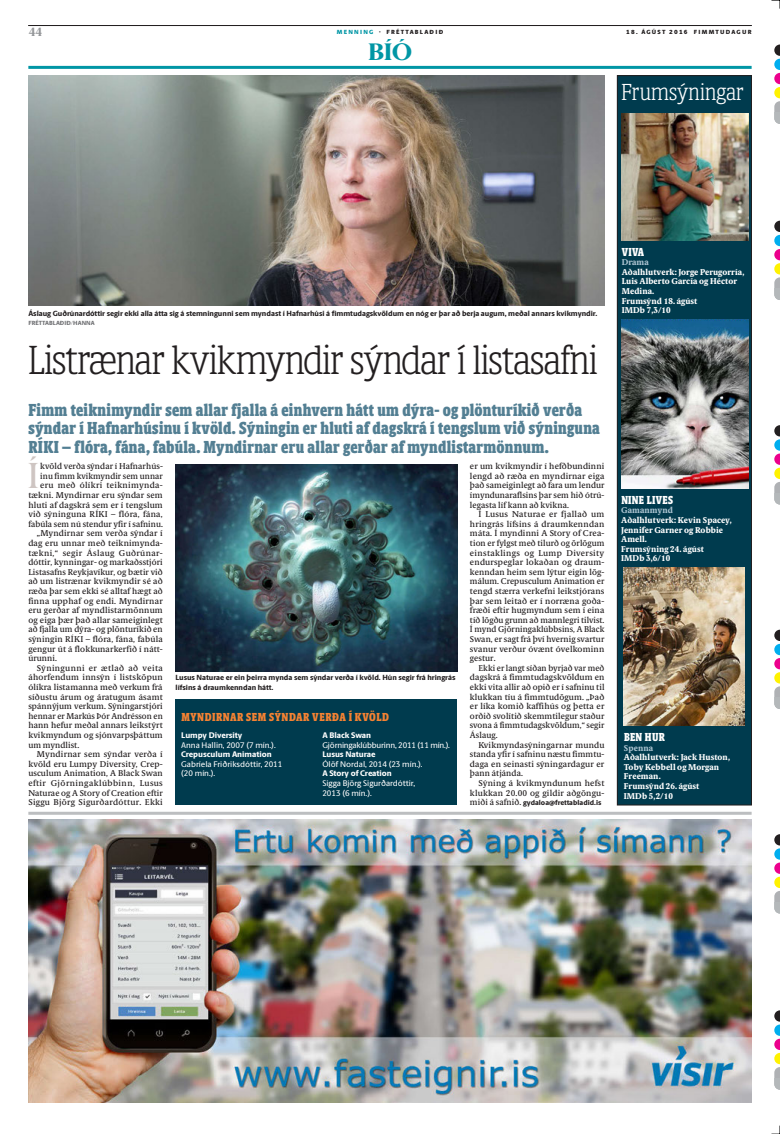
<style>
.page{position:relative;width:780px;height:1134px;background:#fff}
.page>*{position:absolute;margin:0;border:0;box-sizing:border-box;transform-origin:0 0}
.t1{font:300 42px "Berlingske Slab Display";letter-spacing:-.015em;color:#231f20}
.t2{font:500 36.3px "Berlingske Serif";color:#cec5c2}
.t3{font:300 24px "Berlingske Slab Display";color:#fff}
.t4{font:800 24px "Berlingske Serif";color:#0096a5}
.t5{font:800 18px/18.4px "Berlingske Slab Display";letter-spacing:.015em;color:#537f93}
.t6{font:800 12px "Berlingske Slab Display";letter-spacing:.045em;color:#f58232}
.t7{font:800 12px "Berlingske Slab Display";letter-spacing:.02em;color:#fff}
.t8{font:800 12px "Berlingske Serif";color:#939598}
.t9{font:500 8.5px/9.6px "Berlingske Serif Tx";letter-spacing:.015em;color:#231f20;text-align:justify}
.t10{font:800 8.5px/9.6px "Berlingske Serif Tx";letter-spacing:.01em;color:#fff}
.t11{font:500 8.5px "Berlingske Serif Tx";letter-spacing:.04em;color:#231f20}
.t12{font:500 8.5px "Berlingske Serif Tx";letter-spacing:.045em;color:#231f20}
.t13{font:500 8.5px "Berlingske Serif Tx";letter-spacing:.035em;color:#231f20}
.t14{font:800 8.5px "Berlingske Serif Tx";letter-spacing:.01em;color:#abc3d0}
.t15{font:500 8.2px/9.6px "Berlingske Sans";color:#fff}
.t16{font:800 8.2px "Berlingske Sans";letter-spacing:-.01em;color:#fff}
.t17{font:500 8.2px "Berlingske Sans";letter-spacing:-.02em;color:#fff}
.t18{font:800 7.5px/9.6px "Berlingske Sans";color:#231f20}
.t19{font:800 7.2px "Berlingske Sans";color:#231f20}
.t20{font:900 6px "Berlingske Sans";letter-spacing:.205em;color:#231f20}
.t21{font:800 6px "Berlingske Sans";letter-spacing:.005em;color:#6d6e71}
.s1{color:#0096a5}
.s2{font-family:"Berlingske Serif Tx";font-weight:500;font-size:8.5px}
</style>
<div class="page">
<div style="left:175px;top:700px;width:282px;height:105px;background:#003b4e"></div>
<img style="left:28px;top:819px;width:723px;height:284px">
<hr style="left:28px;top:812px;width:723px;height:3px;background:#bcbec0">
<img style="left:175px;top:464px;width:282px;height:207px">
<div style="left:617px;top:76px;width:134px;height:729px;background:#003b4e"></div>
<div style="left:617px;top:75px;width:134px;height:730px;border:1px solid #231f20"></div>
<img style="left:623px;top:568px;width:121px;height:157px">
<img style="left:621px;top:320px;width:127px;height:168px">
<img style="left:621px;top:114px;width:127px;height:126px">
<img style="left:28px;top:75px;width:576px;height:231px">
<svg style="left:774px;top:45px;width:6px;height:68px"></svg>
<div style="left:774px;top:113px;width:6px;height:11px;background:#b4b8ba"></div>
<svg style="left:774px;top:1010px;width:6px;height:68px"></svg>
<div style="left:774px;top:1078px;width:6px;height:12px;background:#b4b8ba"></div>
<svg style="left:774px;top:834px;width:6px;height:68px"></svg>
<div style="left:774px;top:902px;width:6px;height:11px;background:#b4b8ba"></div>
<svg style="left:774px;top:630px;width:6px;height:68px"></svg>
<div style="left:774px;top:698px;width:6px;height:11px;background:#b4b8ba"></div>
<svg style="left:774px;top:425px;width:6px;height:68px"></svg>
<div style="left:774px;top:493px;width:6px;height:11px;background:#b4b8ba"></div>
<svg style="left:774px;top:221px;width:6px;height:68px"></svg>
<div style="left:774px;top:289px;width:6px;height:11px;background:#b4b8ba"></div>
<svg style="left:771px;top:0;width:9px;height:9px"></svg>
<svg style="left:771px;top:1125px;width:9px;height:9px"></svg>
<hr style="left:28px;top:25px;width:723px;height:1px;background:#231f20">
<hr style="left:28px;top:66px;width:723px;height:3px;background:#0096a5">
<h3 class="t8" style="left:28px;top:23px;width:16px">44</h3>
<p class="t20" style="left:337px;top:27px;width:108px"><span class="s1">MENNI NG</span> ∙ FRÉTTABLAÐI Ð</p>
<p class="t20" style="left:626px;top:28px;width:127px">18. ÁGÚST 2016 FIMMTUDAGUR</p>
<h3 class="t4" style="left:368px;top:35px;width:46px">bíó</h3>
<h3 class="t3" style="left:621px;top:75px;width:124px">Frumsýningar</h3>
<p class="t18" style="left:28px;top:308px;width:570px">Áslaug Guðrúnardóttir segir ekki alla átta sig á stemningunni sem myndast í Hafnarhúsi á fimmtudagskvöldum en nóg er þar að berja augum, meðal annars kvikmyndir.</p>
<p class="t21" style="left:28px;top:319px;width:68px">Fréttablaðið/Hanna</p>
<h1 class="t1" style="left:28px;top:331px;width:571px">Listrænar kvikmyndir sýndar í listasafni</h1>
<p class="t5" style="left:28px;top:400px;width:573px">Fimm teiknimyndir sem allar fjalla á einhvern hátt um dýra- og plönturíkið verða sýndar í Hafnarhúsinu í kvöld. Sýningin er hluti af dagskrá í tengslum við sýninguna<br>RÍKI – flóra, fána, fabúla. Myndirnar eru allar gerðar af myndlistarmönnum.</p>
<h2 class="t2" style="left:27px;top:447px;width:15px">Í</h2>
<p class="t9" style="left:40px;top:461px;width:124px">kvöld verða sýndar í Hafnarhús-</p>
<p class="t9" style="left:470px;top:461px;width:136px">er um kvikmyndir í hefðbundinni lengd að ræða en myndirnar eiga það sameiginlegt að fara um lendur ímyndunaraflsins þar sem hið ótrú&shy;legasta líf kann að kvikna.</p>
<p class="t9" style="left:470px;top:509px;width:136px;text-indent:9px">Í Lusus Naturae er fjallað um hringrás lífsins á draumkenndan máta. Í myndinni A Story of Crea&shy;tion er fylgst með tilurð og örlögum einstaklings og Lump Diversity endurspeglar lokaðan og draum&shy;kenndan heim sem lýtur eigin lög&shy;málum. Crepusculum Animation er tengd stærra verkefni leikstjórans þar sem leitað er í norræna goða&shy;fræði eftir hugmyndum sem í eina tíð lögðu grunn að mannlegri tilvist.<br>Í mynd Gjörningaklúbbsins, A Black Swan, er sagt frá því hvernig svartur svanur verður óvænt óvelkominn gestur.</p>
<p class="t9" style="left:470px;top:663px;width:136px;text-indent:9px">Ekki er langt síðan byrjað var með dagskrá á fimmtudagskvöldum en ekki vita allir að opið er í safninu til klukkan tíu á fimmtudögum. „Það er líka komið kaffihús og þetta er orðið svolítið skemmtilegur staður svona á fimmtudagskvöldum,“ segir Áslaug.</p>
<p class="t9" style="left:470px;top:740px;width:136px;text-indent:9px">Kvikmyndasýningarnar mundu standa yfir í safninu næstu fimmtu&shy;daga en seinasti sýningardagur er þann átjánda.</p>
<p class="t9" style="left:470px;top:778px;width:136px;text-align:right">Sýning á kvikmyndunum hefst klukkan 20.00 og gildir aðgöngu-</p>
<p class="t19" style="left:470px;top:797px;width:133px"><span class="s2">miði á safnið.</span> gydaloa@frettabladid.is</p>
<p class="t9" style="left:40px;top:471px;width:124px">inu fimm kvikmyndir sem unnar</p>
<p class="t13" style="left:40px;top:479px;width:124px">eru með ólíkri teiknimynda-</p>
<p class="t9" style="left:28px;top:490px;width:136px">tækni. Myndirnar eru sýndar sem</p>
<p class="t9" style="left:28px;top:500px;width:136px">hluti af dagskrá sem er í tengslum</p>
<p class="t9" style="left:28px;top:509px;width:136px">við sýninguna RÍKI – flóra, fána,</p>
<p class="t9" style="left:28px;top:519px;width:136px">fabúla sem nú stendur yfir í safninu.</p>
<p class="t9" style="left:37px;top:529px;width:127px">„Myndirnar sem verða sýndar í</p>
<p class="t9" style="left:28px;top:538px;width:136px">dag eru unnar með teiknimynda-</p>
<p class="t11" style="left:28px;top:547px;width:136px">tækni,“ segir Áslaug Guðrúnar-</p>
<p class="t9" style="left:28px;top:557px;width:136px">dóttir, kynningar- og markaðsstjóri</p>
<p class="t9" style="left:28px;top:567px;width:136px">Listasafns Reykjavíkur, og bætir við</p>
<p class="t9" style="left:28px;top:577px;width:136px">að um listrænar kvikmyndir sé að</p>
<p class="t9" style="left:28px;top:586px;width:136px">ræða þar sem ekki sé alltaf hægt að</p>
<p class="t9" style="left:28px;top:596px;width:136px">finna upphaf og endi. Myndirnar</p>
<p class="t9" style="left:28px;top:605px;width:136px">eru gerðar af myndlistarmönnum</p>
<p class="t9" style="left:28px;top:615px;width:136px">og eiga þær það allar sameiginlegt</p>
<p class="t9" style="left:28px;top:625px;width:136px">að fjalla um dýra- og plönturíkið en</p>
<p class="t9" style="left:28px;top:634px;width:136px">sýningin RÍKI – flóra, fána, fabúla</p>
<p class="t9" style="left:28px;top:644px;width:136px">gengur út á flokkunarkerfið í nátt-</p>
<p class="t9" style="left:28px;top:653px;width:30px">úrunni.</p>
<p class="t11" style="left:37px;top:662px;width:127px">Sýningunni er ætlað að veita</p>
<p class="t9" style="left:28px;top:673px;width:136px">áhorfendum innsýn í listsköpun</p>
<p class="t9" style="left:28px;top:682px;width:136px">ólíkra listamanna með verkum frá</p>
<p class="t9" style="left:28px;top:692px;width:136px">síðustu árum og áratugum ásamt</p>
<p class="t9" style="left:28px;top:701px;width:136px">spánnýjum verkum. Sýningarstjóri</p>
<p class="t9" style="left:28px;top:711px;width:136px">hennar er Markús Þór Andrésson en</p>
<p class="t9" style="left:28px;top:721px;width:136px">hann hefur meðal annars leikstýrt</p>
<p class="t9" style="left:28px;top:730px;width:136px">kvikmyndum og sjónvarpsþáttum</p>
<p class="t9" style="left:28px;top:740px;width:52px">um myndlist.</p>
<p class="t9" style="left:37px;top:749px;width:127px">Myndirnar sem sýndar verða í</p>
<p class="t9" style="left:28px;top:759px;width:135px">kvöld eru Lumpy Diversity, Crep-</p>
<p class="t9" style="left:28px;top:769px;width:136px">usculum Animation, A Black Swan</p>
<p class="t12" style="left:28px;top:777px;width:136px">eftir Gjörningaklúbbinn, Lusus</p>
<p class="t9" style="left:28px;top:788px;width:136px">Naturae og A Story of Creation eftir</p>
<p class="t9" style="left:28px;top:797px;width:136px">Siggu Björg Sigurðardóttur. Ekki</p>
<p class="t18" style="left:175px;top:673px;width:281px">Lusus Naturae er ein þeirra mynda sem sýndar verða í kvöld. Hún segir frá hringrás lífsins á draumkenndan hátt.</p>
<h3 class="t6" style="left:181px;top:708px;width:209px">Myndirnar sem sýndar verða í kvöld</h3>
<p class="t16" style="left:322px;top:729px;width:50px">A Black Swan</p>
<p class="t17" style="left:322px;top:738px;width:129px">Gjörningaklúbburinn, 2011 (11 mín.).</p>
<p class="t16" style="left:322px;top:748px;width:55px">Lusus Naturae</p>
<p class="t15" style="left:322px;top:759px;width:102px">Ólöf Nordal, 2014 (23 mín.).</p>
<p class="t16" style="left:322px;top:767px;width:71px">A Story of Creation</p>
<p class="t15" style="left:322px;top:778px;width:94px">Sigga Björg Sigurðardóttir,<br>2013 (6 mín.).</p>
<p class="t16" style="left:181px;top:729px;width:63px">Lumpy Diversity</p>
<p class="t15" style="left:181px;top:740px;width:96px">Anna Hallin, 2007 (7 mín.).</p>
<p class="t16" style="left:181px;top:748px;width:92px">Crepusculum Animation</p>
<p class="t15" style="left:181px;top:759px;width:103px">Gabríela Friðriksdóttir, 2011 (20 mín.).</p>
<h3 class="t7" style="left:622px;top:242px;width:24px">Vi va</h3>
<p class="t14" style="left:621px;top:256px;width:29px">Drama</p>
<p class="t10" style="left:621px;top:267px;width:124px">Aðalhlutverk: Jorge Perugorría,<br>Luis Alberto García og Héctor<br>Medina.<br>Frumsýnd 18. ágúst<br>IMDb 7,3/10</p>
<h3 class="t7" style="left:621px;top:491px;width:52px">Nine Lives</h3>
<p class="t14" style="left:621px;top:504px;width:53px">Gamanmynd</p>
<p class="t10" style="left:621px;top:515px;width:112px">Aðalhlutverk: Kevin Spacey,<br>Jennifer Garner og Robbie<br>Amell.<br>Frumsýning 24. ágúst<br>IMDb 3,6/10</p>
<h3 class="t7" style="left:624px;top:728px;width:40px">Ben Hur</h3>
<p class="t14" style="left:623px;top:741px;width:31px">Spenna</p>
<p class="t10" style="left:623px;top:752px;width:108px">Aðalhlutverk: Jack Huston,<br>Toby Kebbell og Morgan<br>Freeman.<br>Frumsýnd 26. ágúst<br>IMDb 5,2/10</p>
</div>
